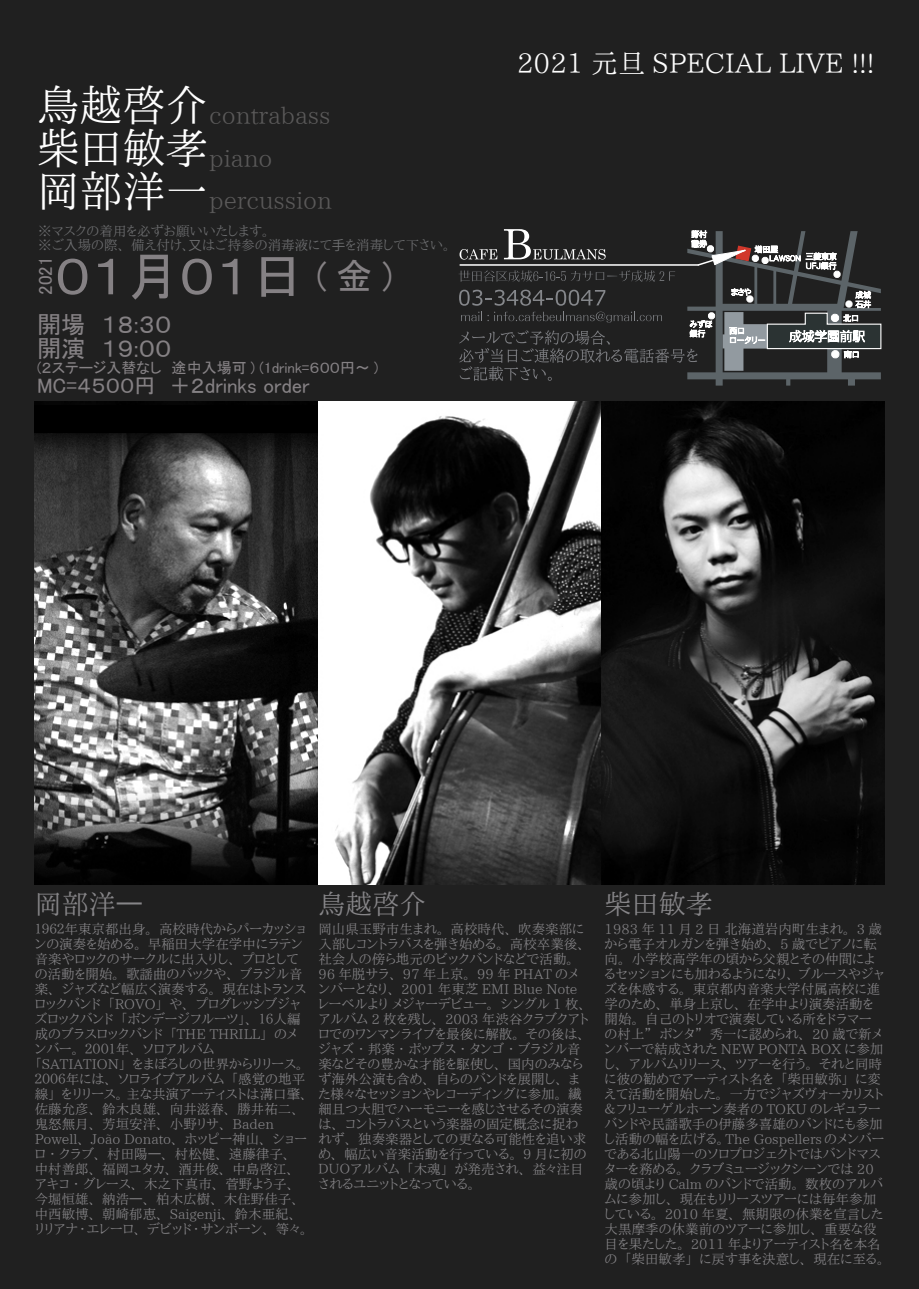
<style>
.page{position:relative;width:919px;height:1289px;background:#fff}
.page>*{position:absolute;margin:0;border:0;box-sizing:border-box;transform-origin:0 0}
.t1{font:52.5px "MS P Gothic";color:#858184}
.t2{font:42.75px/42.8px "IPAP Mincho";color:#fff;text-align:justify}
.t3{font:27px "IPAP Mincho";color:#fff}
.t4{font:27px "IPAP Mincho";color:#868588}
.t5{font:24px/24px "MS P Gothic";color:#858184}
.t6{font:23.7px/42.3px "IPAP Mincho";color:#5a5959}
.t7{font:21px "MS P Gothic";color:#858184}
.t8{font:19.05px "MS P Gothic";color:#858184}
.t9{font:15px "MS P Gothic";color:#858184}
.t10{font:13.5px/15px "IPAP Mincho";color:#868588}
.t11{font:13.5px/13.5px "IPAP Mincho";color:#6e6f71}
.s1{font-family:"Koz Go Pr 6 N"}
.s2{font-size:36px}
</style>
<div class="page">
<div style="left:0;top:0;width:918px;height:1288px;background:#202020"></div>
<img style="left:35px;top:401px;width:849px;height:483px">
<svg style="left:459px;top:229px;width:422px;height:156px"></svg>
<h2 class="t2" style="left:37px;top:86px;width:173px">鳥越啓介柴田敏孝岡部洋一</h2>
<h3 class="t6" style="left:209px;top:96px;width:124px">contrabass piano percussion</h3>
<p class="t11" style="left:38px;top:225px;width:413px">※マスクの着用を必ずお願いいたします。<br>※ご<span class="s1">入</span>場の際、備え付け、<span class="s1">又</span>はご持参の消毒液にて<span class="s1">手</span>を消毒して下さい。</p>
<h1 class="t1" style="left:55px;top:250px;width:339px">０１月０１日 <span class="s2">(金)</span></h1>
<h3 class="t8" style="left:36px;top:295px;width:40px;rotate:-90deg">2021</h3>
<h3 class="t5" style="left:37px;top:312px;width:136px">開場　１８:３０開演　１９:００</h3>
<p class="t9" style="left:37px;top:360px;width:343px">(２ステージ入替なし　途中入場可 ) (1drink=６００円～ )</p>
<h3 class="t7" style="left:37px;top:375px;width:274px">MC=４５００円　＋２drinks order</h3>
<h3 class="t3" style="left:516px;top:49px;width:359px">2021 元旦 SPECIAL LIVE !!!</h3>
<h3 class="t4" style="left:35px;top:889px;width:109px">岡部洋<span class="s1">一</span></h3>
<p class="t10" style="left:35px;top:922px;width:274px">１９６２年東京都出身。高校時代からパーカッションの演奏を始める。早稲田大学在学中にラテン音楽やロックのサークルに出入りし、プロとしての活動を開始。歌謡曲のバックや、ブラジル音楽、ジャズなど幅広く演奏する。現在はトランスロックバンド「ROVO」や、プログレッシブジャズロックバンド「ボンデージフルーツ」、１６人編成のブラスロックバンド「THE THRILL」のメンバー。２００１年、ソロアルバム<br>「SATIATION」をまぼろしの世界からリリース。<br>２００６年には、ソロライブアルバム「感覚の地平線」をリリース。 主な共演アーティストは溝口肇、佐藤允彦、鈴木良雄、向井滋春、勝井祐二、鬼怒無月、芳垣安洋、小野リサ、 Baden<br>Powell、 João Donato、ホッピー神山、ショーロ・クラブ、村田陽<span class="s1">一</span>、村松健、遠藤律子、<br>中村善郎、福岡ユタカ、酒井俊、中島啓江、アキコ・グレース、木之下真市、菅野よう子、今堀恒雄、納浩<span class="s1">一</span>、柏木広樹、木住野佳子、中西敏博、朝崎郁恵、 Saigenji、鈴木亜紀、リリアナ・エレーロ、デビッド・サンボーン、等々。</p>
<h3 class="t4" style="left:318px;top:889px;width:109px">鳥越啓介</h3>
<p class="t10" style="left:318px;top:922px;width:272px">岡山県玉野市生まれ。高校時代、吹奏楽部に入部しコントラバスを弾き始める。高校卒業後、社会人の傍ら地元のビックバンドなどで活動。<br>96 年脱サラ、 97 年上京。 99 年 PHAT のメンバーとなり、 2001 年東芝 EMI Blue Noteレーベルより メジャーデビュー。シングル 1 枚、アルバム 2 枚を残し、 2003 年渋谷クラブクアトロでのワンマンライブを最後に解散。その後は、ジャズ・邦楽・ポップス・タンゴ・ブラジル音楽などその豊かな才能を駆使し、国内のみならず海外公演も含め、自らのバンドを展開し、また様々なセッションやレコーディングに参加。繊細且つ大胆でハーモニーを感じさせるその演奏は、コントラバスという楽器の固定概念に捉われず、独奏楽器としての更なる可能性を追い求め、幅広い音楽活動を行っている。 9 月に初の<br>ＤＵＯアルバム「木魂」が発売され、益々注目されるユニットとなっている。</p>
<h3 class="t4" style="left:604px;top:889px;width:109px">柴田敏孝</h3>
<p class="t10" style="left:604px;top:922px;width:281px">1983 年 11 月 2 日 北海道岩内町生まれ。 3 歳から電子オルガンを弾き始め、 5 歳でピアノに転向。小学校高学年の頃から父親とその仲間によるセッションにも加わるようになり、ブルースやジャズを体感する。東京都内音楽大学付属高校に進学のため、単身上京し、在学中より演奏活動を開始。自己のトリオで演奏している所をドラマーの村上” ポンタ” 秀一に認められ、 20 歳で新メンバーで結成された NEW PONTA BOX に参加し、アルバムリリース、ツアーを行う。それと同時に彼の勧めでアーティスト名を「柴田敏弥」に変えて活動を開始した。一方でジャズヴォーカリスト＆フリューゲルホーン奏者の TOKU のレギュラーバンドや民謡歌手の伊藤多喜雄のバンドにも参加し活動の幅を広げる。The Gospellers のメンバーである北山陽一のソロプロジェクトではバンドマスターを務める。クラブミュージックシーンでは 20歳の頃より Calm のバンドで活動。数枚のアルバムに参加し、現在もリリースツアーには毎年参加している。 2010 年夏、無期限の休業を宣言した大黒摩季の休業前のツアーに参加し、重要な役目を果たした。 2011 年よりアーティスト名を本名の「柴田敏孝」に戻す事を決意し、現在に至る。</p>
</div>
